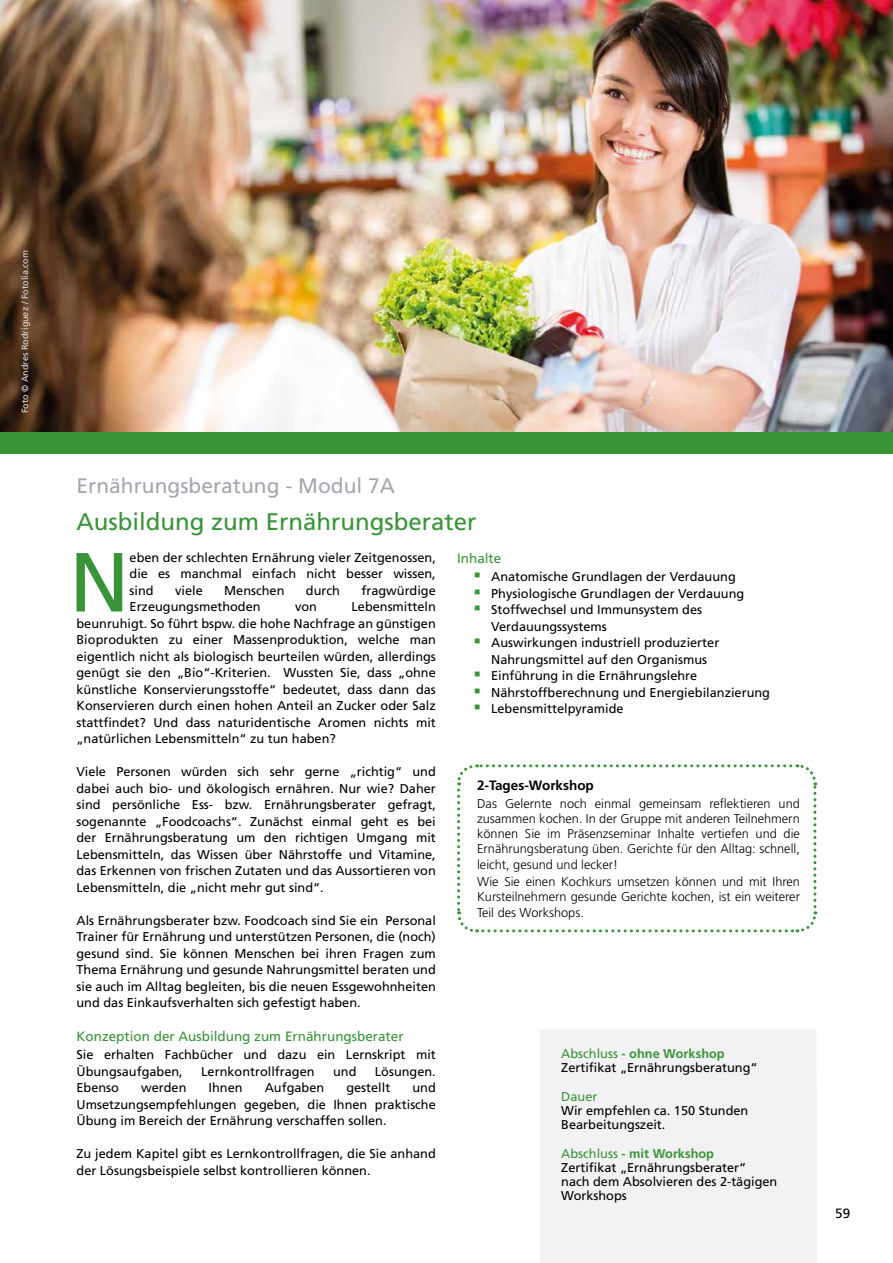
<style>
.page{position:relative;width:893px;height:1263px;background:#fff}
.page>*{position:absolute;margin:0;border:0;box-sizing:border-box;transform-origin:0 0}
.t1{font:83.7px "Frutiger";color:#399338}
.t2{font:24px "Frutiger";color:#399338}
.t3{font:21px "Frutiger";color:#a3a7af}
.t4{font:13.5px "Frutiger";color:#399338}
.t5{font:700 13.5px "Frutiger";color:#000}
.t6{font:13.5px "Frutiger";color:#000}
.t7{font:12.75px/16.5px "Frutiger";color:#000}
.t8{font:300 12.75px/15.3px "Frutiger";color:#000;text-align:justify}
.t9{font:12.75px "Frutiger";color:#399338}
.t10{font:9px "Frutiger";color:#dfdee1}
.s1{font-family:"Garamond";font-size:18px;color:#399338}
.s2{color:#399338}
.s3{font-weight:700;color:#399338}
</style>
<div class="page">
<svg style="left:457px;top:764px;width:361px;height:169px"></svg>
<div style="left:540px;top:1029px;width:276px;height:29px;background:#f2f1f3"></div>
<div style="left:540px;top:1058px;width:276px;height:28px;background:#f2f1f3"></div>
<div style="left:540px;top:1086px;width:276px;height:29px;background:#f2f1f3"></div>
<div style="left:540px;top:1115px;width:276px;height:28px;background:#f2f1f3"></div>
<div style="left:540px;top:1129px;width:276px;height:28px;background:#f2f1f3"></div>
<div style="left:540px;top:1157px;width:276px;height:29px;background:#f2f1f3"></div>
<div style="left:540px;top:1186px;width:276px;height:28px;background:#f2f1f3"></div>
<div style="left:540px;top:1200px;width:276px;height:29px;background:#f2f1f3"></div>
<div style="left:540px;top:1229px;width:276px;height:34px;background:#f2f1f3"></div>
<img style="left:0;top:0;width:893px;height:433px">
<div style="left:0;top:433px;width:893px;height:21px;background:#399338"></div>
<p class="t10" style="left:20px;top:413px;width:164px;rotate:-90deg">Foto © Andres Rodriguez / Fotolia.com</p>
<h3 class="t3" style="left:77px;top:473px;width:320px">Ernährungsberatung - Modul 7A</h3>
<h2 class="t2" style="left:77px;top:508px;width:402px">Ausbildung zum Ernährungsberater</h2>
<h1 class="t1" style="left:69px;top:533px;width:62px">N</h1>
<p class="t7" style="left:130px;top:549px;width:308px;text-align:justify">eben der schlechten Ernährung vieler Zeitgenossen, die es manchmal einfach nicht besser wissen, sind</p>
<p class="t7" style="left:175px;top:582px;width:29px">viele</p>
<p class="t7" style="left:224px;top:582px;width:62px">Menschen</p>
<p class="t7" style="left:306px;top:582px;width:35px">durch</p>
<p class="t7" style="left:361px;top:582px;width:76px">fragwürdige</p>
<p class="t7" style="left:130px;top:599px;width:133px">Erzeugungsmethoden</p>
<p class="t7" style="left:295px;top:599px;width:23px">von</p>
<p class="t7" style="left:77px;top:599px;width:361px;text-align:justify;text-indent:275px">Lebensmitteln beunruhigt. So führt bspw. die hohe Nachfrage an günstigen Bioprodukten zu einer Massenproduktion, welche man eigentlich nicht als biologisch beurteilen würden, allerdings genügt sie den „Bio“-Kriterien. Wussten Sie, dass „ohne künstliche Konservierungsstoffe“ bedeutet, dass dann das Konservieren durch einen hohen Anteil an Zucker oder Salz stattfindet? Und dass naturidentische Aromen nichts mit „natürlichen Lebensmitteln“ zu tun haben?</p>
<p class="t7" style="left:77px;top:764px;width:361px;text-align:justify">Viele Personen würden sich sehr gerne „richtig“ und dabei auch bio- und ökologisch ernähren. Nur wie? Daher sind persönliche Ess- bzw. Ernährungsberater gefragt, sogenannte „Foodcoachs“. Zunächst einmal geht es bei der Ernährungsberatung um den richtigen Umgang mit Lebensmitteln, das Wissen über Nährstoffe und Vitamine, das Erkennen von frischen Zutaten und das Aussortieren von Lebensmitteln, die „nicht mehr gut sind“.</p>
<p class="t7" style="left:77px;top:912px;width:361px;text-align:justify">Als Ernährungsberater bzw. Foodcoach sind Sie ein Personal Trainer für Ernährung und unterstützen Personen, die (noch) gesund sind. Sie können Menschen bei ihren Fragen zum Thema Ernährung und gesunde Nahrungsmittel beraten und sie auch im Alltag begleiten, bis die neuen Essgewohnheiten und das Einkaufsverhalten sich gefestigt haben.</p>
<p class="t4" style="left:77px;top:1028px;width:329px">Konzeption der Ausbildung zum Ernährungsberater</p>
<p class="t7" style="left:77px;top:1046px;width:361px">Sie erhalten Fachbücher und dazu ein Lernskript mit<br>Übungsaufgaben,</p>
<p class="t7" style="left:201px;top:1063px;width:115px">Lernkontrollfragen</p>
<p class="t7" style="left:333px;top:1063px;width:25px">und</p>
<p class="t7" style="left:375px;top:1063px;width:62px">Lösungen.</p>
<p class="t7" style="left:77px;top:1079px;width:44px">Ebenso</p>
<p class="t7" style="left:141px;top:1079px;width:47px">werden</p>
<p class="t7" style="left:209px;top:1079px;width:36px">Ihnen</p>
<p class="t7" style="left:265px;top:1079px;width:61px">Aufgaben</p>
<p class="t7" style="left:346px;top:1079px;width:45px">gestellt</p>
<p class="t7" style="left:77px;top:1079px;width:361px;text-align:justify;text-indent:336px">und Umsetzungsempfehlungen gegeben, die Ihnen praktische Übung im Bereich der Ernährung verschaffen sollen.</p>
<p class="t7" style="left:77px;top:1145px;width:361px">Zu jedem Kapitel gibt es Lernkontrollfragen, die Sie anhand der Lösungsbeispiele selbst kontrollieren können.</p>
<p class="t4" style="left:457px;top:550px;width:46px">Inhalte</p>
<p class="t7" style="left:474px;top:568px;width:263px"><span class="s1">▪</span> Anatomische Grundlagen der Verdauung</p>
<p class="t7" style="left:474px;top:585px;width:272px"><span class="s1">▪</span> Physiologische Grundlagen der Verdauung</p>
<p class="t7" style="left:491px;top:601px;width:212px;text-indent:-17px"><span class="s1">▪</span> Stoffwechsel und Immunsystem des<br>Verdauungssystems</p>
<p class="t7" style="left:474px;top:634px;width:247px;text-align:center"><span class="s1">▪</span> Auswirkungen industriell produzierter<br>Nahrungsmittel auf den Organismus</p>
<p class="t7" style="left:474px;top:667px;width:225px"><span class="s1">▪</span> Einführung in die Ernährungslehre</p>
<p class="t7" style="left:474px;top:684px;width:297px"><span class="s1">▪</span> Nährstoffberechnung und Energiebilanzierung</p>
<p class="t7" style="left:474px;top:700px;width:151px"><span class="s1">▪</span> Lebensmittelpyramide</p>
<p class="t5" style="left:477px;top:777px;width:118px">2-Tages-Workshop</p>
<p class="t8" style="left:477px;top:796px;width:324px">Das Gelernte noch einmal gemeinsam reflektieren und zusammen kochen. In der Gruppe mit anderen Teilnehmern können Sie im Präsenzseminar Inhalte vertiefen und die Ernährungsberatung üben. Gerichte für den Alltag: schnell, leicht, gesund und lecker!</p>
<p class="t8" style="left:477px;top:874px;width:324px">Wie Sie einen Kochkurs umsetzen können und mit Ihren Kursteilnehmern gesunde Gerichte kochen, ist ein weiterer Teil des Workshops.</p>
<p class="t7" style="left:561px;top:1046px;width:198px;line-height:14.2px"><span class="s2">Abschluss</span> <span class="s3">- ohne Workshop<br></span>Zertifikat „Ernährungsberatung“</p>
<p class="t9" style="left:561px;top:1089px;width:38px">Dauer</p>
<p class="t7" style="left:561px;top:1103px;width:189px;line-height:14.2px">Wir empfehlen ca. 150 Stunden<br>Bearbeitungszeit.</p>
<p class="t7" style="left:561px;top:1146px;width:218px;line-height:14.2px"><span class="s2">Abschluss</span> <span class="s3">- mit Workshop<br></span>Zertifikat „Ernährungsberater“ nach dem Absolvieren des 2-tägigen<br>Workshops</p>
<p class="t6" style="left:835px;top:1205px;width:17px">59</p>
</div>
